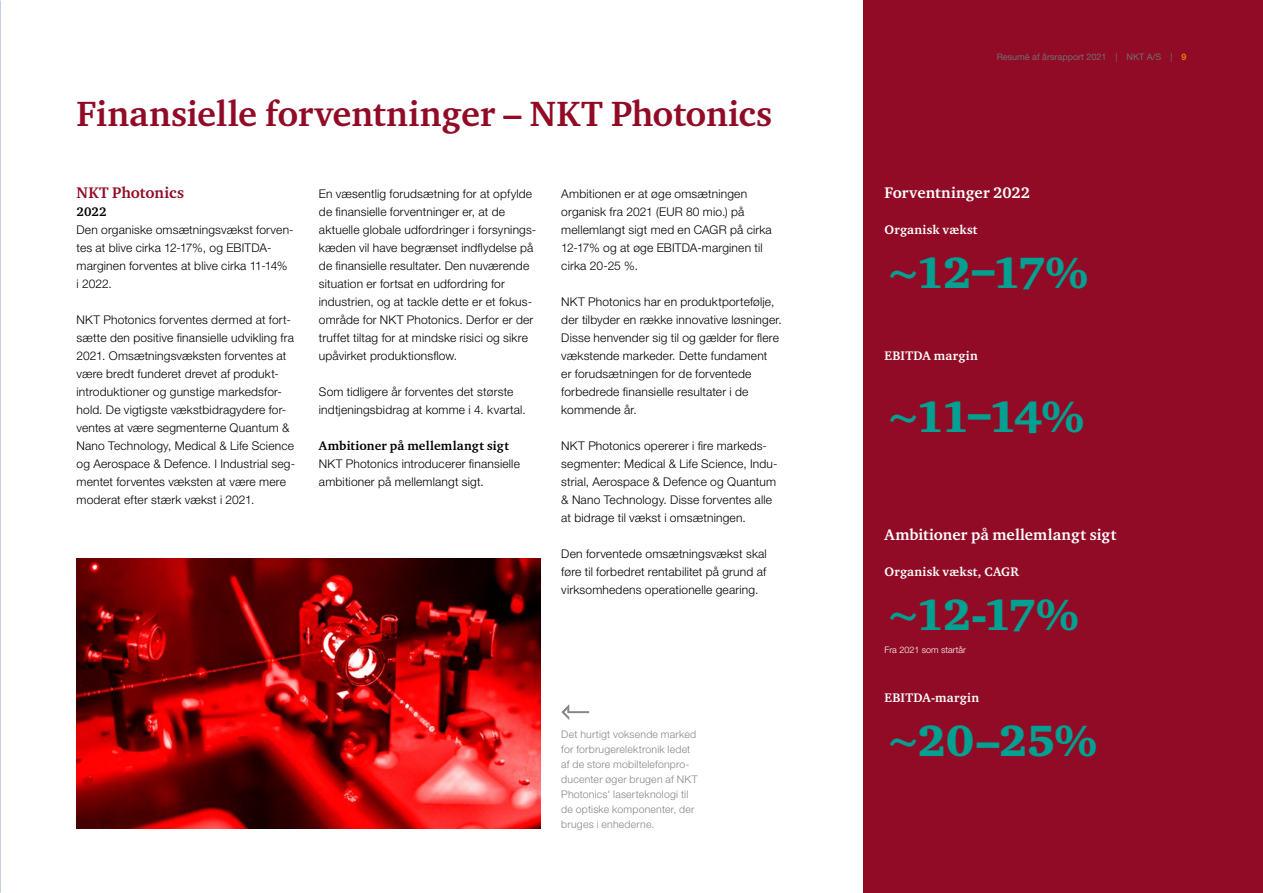
<style>
.page{position:relative;width:1263px;height:893px;background:#fff}
.page>*{position:absolute;margin:0;border:0;box-sizing:border-box;transform-origin:0 0}
.t1{font:900 45px "Charter ITC Std";letter-spacing:-.05em;color:#00a092}
.t2{font:700 36px "Charter ITC Std";color:#910b26}
.t3{font:700 15.75px "Charter ITC Std";letter-spacing:.005em;color:#fff}
.t4{font:700 15.75px "Charter ITC Std";color:#910b26}
.t5{font:700 12.75px "Charter ITC Std";letter-spacing:.025em;color:#fff}
.t6{font:700 12.75px "Charter ITC Std";letter-spacing:.015em;color:#000}
.t7{font:300 12px/18px "Helvetica Neue LT Std";letter-spacing:.015em;color:#000}
.t8{font:300 10.5px/15px "Helvetica Neue LT Std";letter-spacing:.02em;color:#878787}
.t9{font:9px "Helvetica Neue LT Std";color:#706f6f}
.t10{font:300 9px "Helvetica Neue LT Std";color:#fff}
.s1{font-weight:700;color:#ef7b00}
</style>
<div class="page">
<div style="left:863px;top:0;width:400px;height:893px;background:#910b26"></div>
<img style="left:77px;top:558px;width:463px;height:270px">
<svg style="left:561px;top:704px;width:28px;height:16px"></svg>
<h2 class="t2" style="left:77px;top:91px;width:697px">Finansielle forventninger – NKT Photonics</h2>
<h3 class="t4" style="left:77px;top:183px;width:109px">NKT Photonics</h3>
<p class="t6" style="left:77px;top:204px;width:31px">2022</p>
<p class="t7" style="left:77px;top:220px;width:219px">Den organiske omsætningsvækst forven&shy;tes at blive cirka 12-17%, og EBITDA&shy;marginen forventes at blive cirka 11-14%<br>i 2022.</p>
<p class="t7" style="left:77px;top:310px;width:220px">NKT Photonics forventes dermed at fort&shy;sætte den positive finansielle udvikling fra 2021. Omsætningsvæksten forventes at være bredt funderet drevet af produkt&shy;introduktioner og gunstige markedsfor&shy;hold. De vigtigste vækstbidragydere for&shy;ventes at være segmenterne Quantum &amp; Nano Technology, Medical &amp; Life Science og Aerospace &amp; Defence. I Industrial seg&shy;mentet forventes væksten at være mere moderat efter stærk vækst i 2021.</p>
<p class="t7" style="left:319px;top:184px;width:219px">En væsentlig forudsætning for at opfylde de finansielle forventninger er, at de aktuelle globale udfordringer i forsynings&shy;kæden vil have begrænset indflydelse på de finansielle resultater. Den nuværende situation er fortsat en udfordring for industrien, og at tackle dette er et fokus&shy;område for NKT Photonics. Derfor er der truffet tiltag for at mindske risici og sikre upåvirket produktionsflow.</p>
<p class="t7" style="left:319px;top:382px;width:208px">Som tidligere år forventes det største indtjeningsbidrag at komme i 4. kvartal.</p>
<p class="t6" style="left:319px;top:438px;width:192px">Ambitioner på mellemlangt sigt</p>
<p class="t7" style="left:319px;top:454px;width:202px">NKT Photonics introducerer finansielle ambitioner på mellemlangt sigt.</p>
<p class="t7" style="left:561px;top:184px;width:212px">Ambitionen er at øge omsætningen organisk fra 2021 (EUR 80 mio.) på mellemlangt sigt med en CAGR på cirka<br>12-17% og at øge EBITDA-marginen til cirka 20-25 %.</p>
<p class="t7" style="left:561px;top:292px;width:222px">NKT Photonics har en produktportefølje, der tilbyder en række innovative løsninger.<br>Disse henvender sig til og gælder for flere vækstende markeder. Dette fundament<br>er forudsætningen for de forventede forbedrede finansielle resultater i de kommende år.</p>
<p class="t7" style="left:561px;top:436px;width:218px">NKT Photonics opererer i fire markeds&shy;segmenter: Medical &amp; Life Science, Indu&shy;strial, Aerospace &amp; Defence og Quantum &amp; Nano Technology. Disse forventes alle at bidrage til vækst i omsætningen.</p>
<p class="t7" style="left:561px;top:544px;width:207px;text-align:justify">Den forventede omsætningsvækst skal føre til forbedret rentabilitet på grund af virksomhedens operationelle gearing.</p>
<p class="t9" style="left:997px;top:52px;width:191px">Resumé af årsrapport 2021 | NKT A/S | <span class="s1">9</span></p>
<h3 class="t3" style="left:884px;top:183px;width:147px">Forventninger 2022</h3>
<p class="t5" style="left:884px;top:222px;width:94px">Organisk vækst</p>
<h1 class="t1" style="left:884px;top:245px;width:205px">~12–17%</h1>
<p class="t5" style="left:884px;top:348px;width:95px">EBITDA margin</p>
<h1 class="t1" style="left:884px;top:389px;width:201px">~11–14%</h1>
<h3 class="t3" style="left:884px;top:525px;width:233px">Ambitioner på mellemlangt sigt</h3>
<p class="t5" style="left:884px;top:564px;width:136px">Organisk vækst, CAGR</p>
<h1 class="t1" style="left:884px;top:587px;width:196px">~12-17%</h1>
<p class="t10" style="left:884px;top:644px;width:83px">Fra 2021 som startår</p>
<p class="t5" style="left:884px;top:690px;width:96px">EBITDA-margin</p>
<p class="t8" style="left:561px;top:727px;width:136px">Det hurtigt voksende marked for forbrugerelektronik ledet af de store mobiltelefonpro-</p>
<h1 class="t1" style="left:884px;top:713px;width:214px">~20–25%</h1>
<p class="t8" style="left:561px;top:772px;width:138px">ducenter øger brugen af NKT<br>Photonics' laserteknologi til de optiske komponenter, der bruges i enhederne.</p>
</div>
